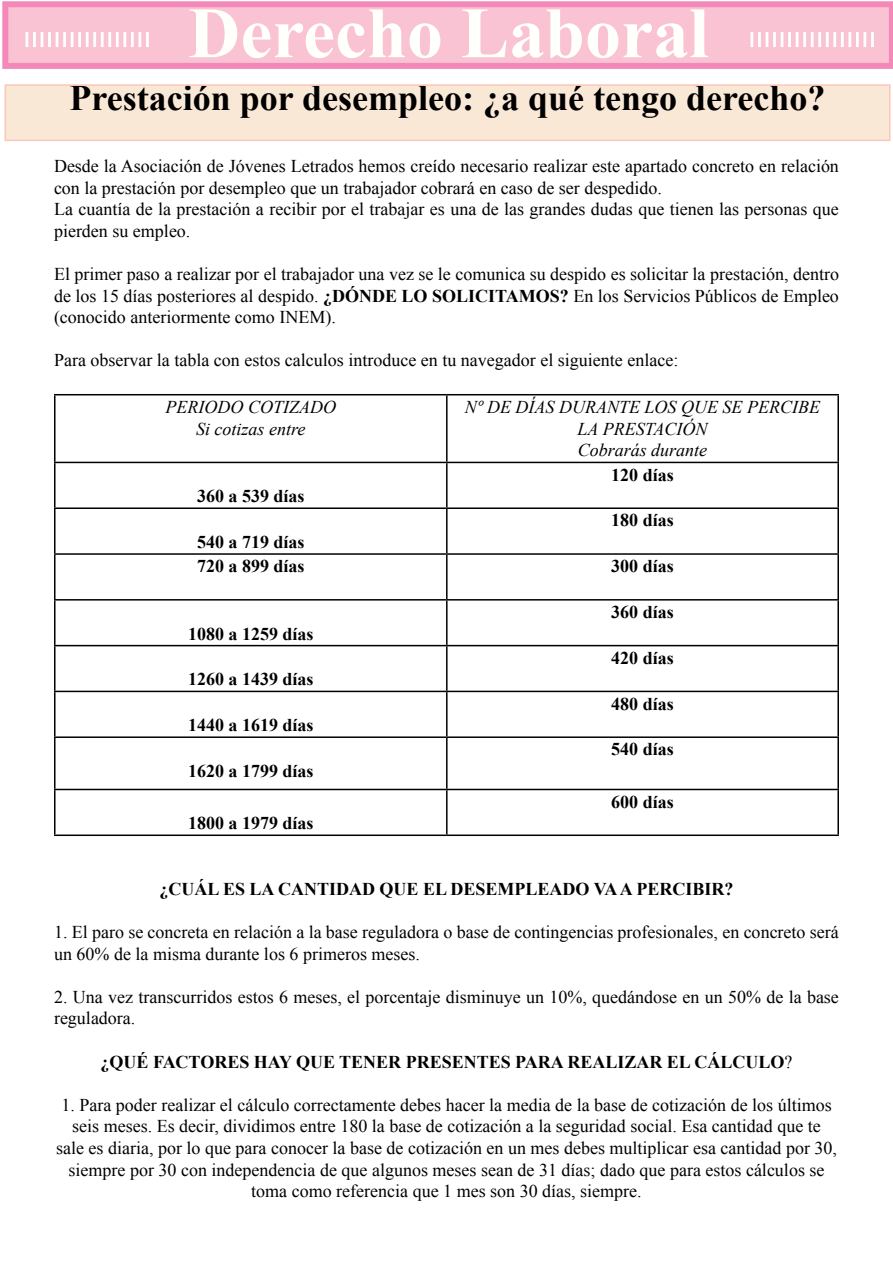
<style>
.page{position:relative;width:893px;height:1263px;background:#fff}
.page>*{position:absolute;margin:0;border:0;box-sizing:border-box;transform-origin:0 0}
.t1{font:700 72px "Times New Roman";color:#fffffc}
.t2{font:700 36px "Times New Roman";color:#000}
.t3{font:18px/21.6px "Times New Roman";color:#000}
.t4{font:700 18px "Times New Roman";color:#000}
.t5{font:italic 18px/21.6px "Times New Roman";color:#000;text-align:center}
.s1{font-weight:700}
.s2{font-weight:400}
</style>
<div class="page">
<svg style="left:2px;top:1px;width:891px;height:68px;background:#f7b8ce"></svg>
<div style="left:5px;top:85px;width:885px;height:55px;background:#fae8d7"></div>
<div style="left:5px;top:84px;width:885px;height:57px;border:2px solid #fbc7b8"></div>
<hr style="left:54px;top:394px;width:393px;height:1px;background:#000">
<hr style="left:54px;top:395px;width:2px;height:67px;background:#000">
<hr style="left:447px;top:394px;width:392px;height:1px;background:#000">
<hr style="left:446px;top:395px;width:2px;height:67px;background:#000">
<hr style="left:837px;top:395px;width:2px;height:67px;background:#000">
<hr style="left:54px;top:462px;width:393px;height:1px;background:#000">
<hr style="left:54px;top:463px;width:2px;height:44px;background:#000">
<hr style="left:447px;top:462px;width:392px;height:1px;background:#000">
<hr style="left:446px;top:463px;width:2px;height:44px;background:#000">
<hr style="left:837px;top:463px;width:2px;height:44px;background:#000">
<hr style="left:54px;top:507px;width:393px;height:2px;background:#000">
<hr style="left:54px;top:509px;width:2px;height:44px;background:#000">
<hr style="left:447px;top:507px;width:392px;height:2px;background:#000">
<hr style="left:446px;top:509px;width:2px;height:44px;background:#000">
<hr style="left:837px;top:509px;width:2px;height:44px;background:#000">
<hr style="left:54px;top:553px;width:393px;height:2px;background:#000">
<hr style="left:54px;top:555px;width:2px;height:44px;background:#000">
<hr style="left:447px;top:553px;width:392px;height:2px;background:#000">
<hr style="left:446px;top:555px;width:2px;height:44px;background:#000">
<hr style="left:837px;top:555px;width:2px;height:44px;background:#000">
<hr style="left:54px;top:599px;width:393px;height:1px;background:#000">
<hr style="left:54px;top:600px;width:2px;height:45px;background:#000">
<hr style="left:447px;top:599px;width:392px;height:1px;background:#000">
<hr style="left:446px;top:600px;width:2px;height:45px;background:#000">
<hr style="left:837px;top:600px;width:2px;height:45px;background:#000">
<hr style="left:54px;top:645px;width:393px;height:1px;background:#000">
<hr style="left:54px;top:646px;width:2px;height:45px;background:#000">
<hr style="left:447px;top:645px;width:392px;height:1px;background:#000">
<hr style="left:446px;top:646px;width:2px;height:45px;background:#000">
<hr style="left:837px;top:646px;width:2px;height:45px;background:#000">
<hr style="left:54px;top:691px;width:393px;height:1px;background:#000">
<hr style="left:54px;top:692px;width:2px;height:44px;background:#000">
<hr style="left:447px;top:691px;width:392px;height:1px;background:#000">
<hr style="left:446px;top:692px;width:2px;height:44px;background:#000">
<hr style="left:837px;top:692px;width:2px;height:44px;background:#000">
<hr style="left:54px;top:736px;width:393px;height:2px;background:#000">
<hr style="left:54px;top:738px;width:2px;height:51px;background:#000">
<hr style="left:447px;top:736px;width:392px;height:2px;background:#000">
<hr style="left:446px;top:738px;width:2px;height:51px;background:#000">
<hr style="left:837px;top:738px;width:2px;height:51px;background:#000">
<hr style="left:54px;top:789px;width:393px;height:1px;background:#000">
<hr style="left:54px;top:790px;width:2px;height:44px;background:#000">
<hr style="left:447px;top:789px;width:392px;height:1px;background:#000">
<hr style="left:446px;top:790px;width:2px;height:44px;background:#000">
<hr style="left:837px;top:790px;width:2px;height:44px;background:#000">
<hr style="left:54px;top:834px;width:393px;height:2px;background:#000">
<hr style="left:447px;top:834px;width:392px;height:2px;background:#000">
<hr style="left:750px;top:32px;width:3px;height:15px;background:#fff">
<hr style="left:758px;top:32px;width:3px;height:15px;background:#fff">
<svg style="left:766px;top:32px;width:2px;height:15px"></svg>
<hr style="left:773px;top:32px;width:3px;height:15px;background:#fff">
<svg style="left:781px;top:32px;width:2px;height:15px"></svg>
<hr style="left:788px;top:32px;width:3px;height:15px;background:#fff">
<svg style="left:796px;top:32px;width:2px;height:15px"></svg>
<hr style="left:803px;top:32px;width:3px;height:15px;background:#fff">
<hr style="left:811px;top:32px;width:3px;height:15px;background:#fff">
<hr style="left:818px;top:32px;width:3px;height:15px;background:#fff">
<hr style="left:826px;top:32px;width:3px;height:15px;background:#fff">
<hr style="left:833px;top:32px;width:3px;height:15px;background:#fff">
<hr style="left:841px;top:32px;width:3px;height:15px;background:#fff">
<hr style="left:848px;top:32px;width:3px;height:15px;background:#fff">
<hr style="left:856px;top:32px;width:3px;height:15px;background:#fff">
<hr style="left:863px;top:32px;width:3px;height:15px;background:#fff">
<hr style="left:871px;top:32px;width:3px;height:15px;background:#fff">
<svg style="left:26px;top:32px;width:2px;height:15px"></svg>
<hr style="left:33px;top:32px;width:3px;height:15px;background:#fff">
<svg style="left:41px;top:32px;width:2px;height:15px"></svg>
<hr style="left:48px;top:32px;width:3px;height:15px;background:#fff">
<svg style="left:56px;top:32px;width:2px;height:15px"></svg>
<hr style="left:63px;top:32px;width:3px;height:15px;background:#fff">
<hr style="left:71px;top:32px;width:3px;height:15px;background:#fff">
<hr style="left:78px;top:32px;width:3px;height:15px;background:#fff">
<hr style="left:86px;top:32px;width:3px;height:15px;background:#fff">
<hr style="left:93px;top:32px;width:3px;height:15px;background:#fff">
<hr style="left:101px;top:32px;width:3px;height:15px;background:#fff">
<hr style="left:108px;top:32px;width:3px;height:15px;background:#fff">
<hr style="left:116px;top:32px;width:3px;height:15px;background:#fff">
<hr style="left:123px;top:32px;width:3px;height:15px;background:#fff">
<hr style="left:131px;top:32px;width:3px;height:15px;background:#fff">
<hr style="left:138px;top:32px;width:3px;height:15px;background:#fff">
<hr style="left:146px;top:32px;width:3px;height:15px;background:#fff">
<h1 class="t1" style="left:188px;top:-17px;width:522px">Derecho Laboral</h1>
<h2 class="t2" style="left:70px;top:73px;width:757px">Prestación por desempleo: ¿a qué tengo derecho?</h2>
<p class="t3" style="left:54px;top:155px;width:786px">Desde la Asociación de Jóvenes Letrados hemos creído necesario realizar este apartado concreto en relación con la prestación por desempleo que un trabajador cobrará en caso de ser despedido.<br>La cuantía de la prestación a recibir por el trabajar es una de las grandes dudas que tienen las personas que pierden su empleo.</p>
<p class="t3" style="left:54px;top:263px;width:786px;text-align:justify">El primer paso a realizar por el trabajador una vez se le comunica su despido es solicitar la prestación, dentro de los 15 días posteriores al despido. <span class="s1">¿DÓNDE LO SOLICITAMOS?</span> En los Servicios Públicos de Empleo (conocido anteriormente como INEM).</p>
<p class="t3" style="left:54px;top:349px;width:626px">Para observar la tabla con estos calculos introduce en tu navegador el siguiente enlace:</p>
<p class="t5" style="left:166px;top:396px;width:172px">PERIODO COTIZADO<br>Si cotizas entre</p>
<p class="t5" style="left:465px;top:396px;width:357px">Nº DE DÍAS DURANTE LOS QUE SE PERCIBE<br>LA PRESTACIÓN<br>Cobrarás durante</p>
<p class="t4" style="left:197px;top:484px;width:109px">360 a 539 días</p>
<p class="t4" style="left:611px;top:462px;width:64px">120 días</p>
<p class="t4" style="left:197px;top:529px;width:109px">540 a 719 días</p>
<p class="t4" style="left:611px;top:508px;width:64px">180 días</p>
<p class="t4" style="left:197px;top:554px;width:109px">720 a 899 días</p>
<p class="t4" style="left:611px;top:554px;width:64px">300 días</p>
<p class="t4" style="left:188px;top:621px;width:127px">1080 a 1259 días</p>
<p class="t4" style="left:188px;top:667px;width:127px">1260 a 1439 días</p>
<p class="t4" style="left:188px;top:713px;width:127px">1440 a 1619 días</p>
<p class="t4" style="left:188px;top:758px;width:127px">1620 a 1799 días</p>
<p class="t4" style="left:188px;top:811px;width:127px">1800 a 1979 días</p>
<p class="t4" style="left:611px;top:599px;width:64px">360 días</p>
<p class="t4" style="left:611px;top:645px;width:64px">420 días</p>
<p class="t4" style="left:611px;top:691px;width:64px">480 días</p>
<p class="t4" style="left:611px;top:737px;width:64px">540 días</p>
<p class="t4" style="left:611px;top:789px;width:64px">600 días</p>
<p class="t4" style="left:159px;top:876px;width:575px">¿CUÁL ES LA CANTIDAD QUE EL DESEMPLEADO VA A PERCIBIR?</p>
<p class="t3" style="left:54px;top:921px;width:786px">1. El paro se concreta en relación a la base reguladora o base de contingencias profesionales, en concreto será un 60% de la misma durante los 6 primeros meses.</p>
<p class="t3" style="left:54px;top:986px;width:786px">2. Una vez transcurridos estos 6 meses, el porcentaje disminuye un 10%, quedándose en un 50% de la base reguladora.</p>
<p class="t4" style="left:100px;top:1049px;width:693px">¿QUÉ FACTORES HAY QUE TENER PRESENTES PARA REALIZAR EL CÁLCULO<span class="s2">?</span></p>
<p class="t3" style="left:56px;top:1094px;width:782px;text-align:center">1. Para poder realizar el cálculo correctamente debes hacer la media de la base de cotización de los últimos seis meses. Es decir, dividimos entre 180 la base de cotización a la seguridad social. Esa cantidad que te sale es diaria, por lo que para conocer la base de cotización en un mes debes multiplicar esa cantidad por 30, siempre por 30 con independencia de que algunos meses sean de 31 días; dado que para estos cálculos se toma como referencia que 1 mes son 30 días, siempre.</p>
</div>
